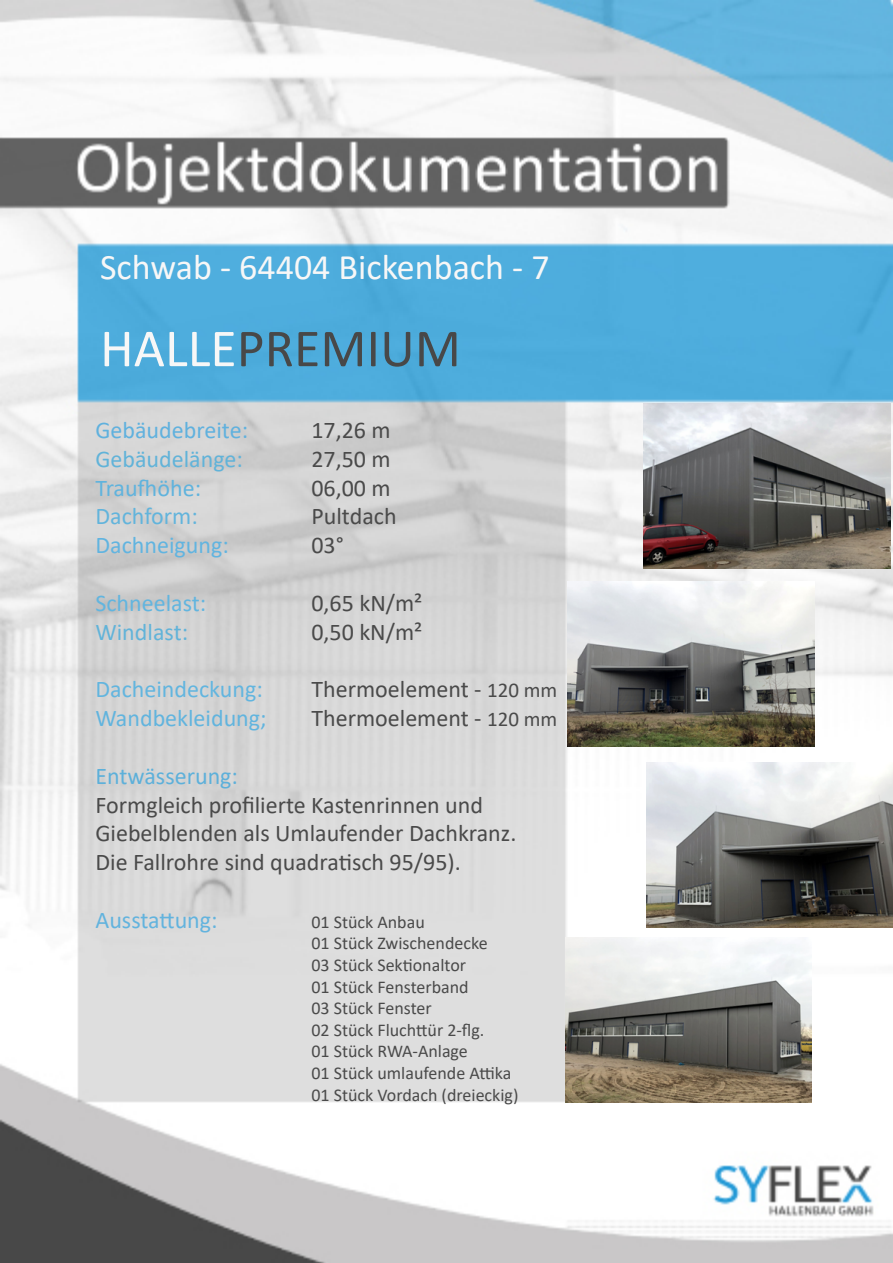
<style>
.page{position:relative;width:893px;height:1263px;background:#fff}
.page>*{position:absolute;margin:0;border:0;box-sizing:border-box;transform-origin:0 0}
.t1{font:54px "Calibri";color:#484848}
.t2{font:36px "Calibri";color:#f7f7f7}
.t3{font:24px/28.8px "Calibri";color:#4a4a4a}
.t4{font:24px "Calibri";color:#62b5df}
.t5{font:24px "Calibri";color:#61b3d9}
.t6{font:24px "Calibri";color:#61b4de}
.t7{font:24px "Calibri";color:#60b1de}
.t8{font:24px "Calibri";color:#5db0da}
.t9{font:24px "Calibri";color:#61b4e0}
.t10{font:24px "Calibri";color:#62b3de}
.t11{font:24px "Calibri";color:#60b3dd}
.t12{font:24px "Calibri";color:#62b4dc}
.t13{font:18px/21.6px "Calibri";color:#4a4a4a}
.s1{color:#f7f7f7}
.s2{font-size:21px}
</style>
<div class="page">
<img style="left:0;top:0;width:893px;height:1263px">
<img style="left:644px;top:403px;width:247px;height:165px">
<img style="left:567px;top:582px;width:248px;height:165px">
<img style="left:647px;top:762px;width:246px;height:165px">
<img style="left:565px;top:938px;width:246px;height:165px">
<h2 class="t2" style="left:100px;top:242px;width:451px">Schwab - 64404 Bickenbach - 7</h2>
<h1 class="t1" style="left:100px;top:311px;width:362px"><span class="s1">HALLE</span>PREMIUM</h1>
<p class="t7" style="left:95px;top:413px;width:154px">Gebäudebreite:</p>
<p class="t3" style="left:311px;top:415px;width:81px">17,26 m</p>
<p class="t5" style="left:95px;top:442px;width:149px">Gebäudelänge:</p>
<p class="t3" style="left:311px;top:444px;width:81px">27,50 m</p>
<p class="t11" style="left:95px;top:471px;width:107px">Traufhöhe:</p>
<p class="t3" style="left:311px;top:473px;width:81px">06,00 m</p>
<p class="t12" style="left:95px;top:500px;width:104px">Dachform:</p>
<p class="t3" style="left:311px;top:501px;width:87px">Pultdach</p>
<p class="t9" style="left:95px;top:529px;width:135px">Dachneigung:</p>
<p class="t3" style="left:311px;top:530px;width:34px">03°</p>
<p class="t4" style="left:95px;top:586px;width:112px">Schneelast:</p>
<p class="t3" style="left:311px;top:588px;width:112px">0,65 kN/m²</p>
<p class="t5" style="left:95px;top:615px;width:94px">Windlast:</p>
<p class="t3" style="left:311px;top:617px;width:112px">0,50 kN/m²</p>
<p class="t4" style="left:95px;top:673px;width:169px">Dacheindeckung:</p>
<p class="t3" style="left:311px;top:674px;width:247px">Thermoelement - <span class="s2">120 mm</span></p>
<p class="t6" style="left:95px;top:701px;width:173px">Wandbekleidung;</p>
<p class="t3" style="left:311px;top:703px;width:247px">Thermoelement - <span class="s2">120 mm</span></p>
<p class="t8" style="left:95px;top:759px;width:144px">Entwässerung:</p>
<p class="t3" style="left:95px;top:789px;width:422px">Formgleich profilierte Kastenrinnen und<br>Giebelblenden als Umlaufender Dachkranz.<br>Die Fallrohre sind quadratisch 95/95).</p>
<p class="t10" style="left:95px;top:903px;width:124px">Ausstattung:</p>
<p class="t13" style="left:311px;top:910px;width:208px">01 Stück Anbau<br>01 Stück Zwischendecke<br>03 Stück Sektionaltor<br>01 Stück Fensterband<br>03 Stück Fenster<br>02 Stück Fluchttür 2-flg.<br>01 Stück RWA-Anlage<br>01 Stück umlaufende Attika<br>01 Stück Vordach (dreieckig)</p>
</div>
